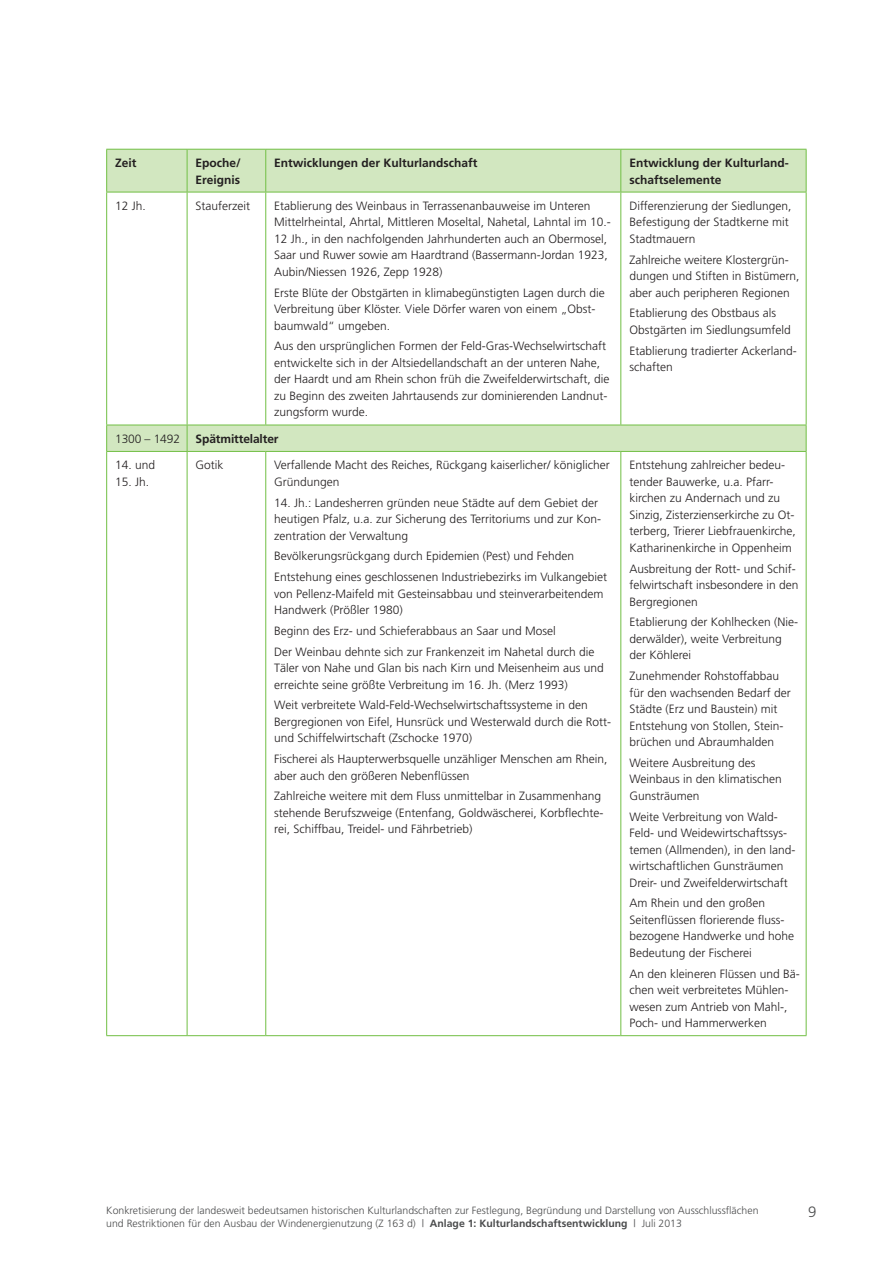
<style>
.page{position:relative;width:893px;height:1263px;background:#fff}
.page>*{position:absolute;margin:0;border:0;box-sizing:border-box;transform-origin:0 0}
.t1{font:300 15px "Frutiger";color:#4b4c4d}
.t2{font:300 12px/16.5px "Frutiger";color:#231f20}
.t3{font:700 12px/16.5px "Frutiger";color:#231f20}
.t4{font:300 10.5px/13.5px "Frutiger";color:#4b4c4d}
.s1{font-weight:700}
</style>
<div class="page">
<svg style="left:188px;top:150px;width:618px;height:301px"></svg>
<hr style="left:187px;top:149px;width:79px;height:1px;background:#71bf44">
<hr style="left:266px;top:149px;width:355px;height:1px;background:#71bf44">
<hr style="left:621px;top:149px;width:185px;height:1px;background:#71bf44">
<hr style="left:806px;top:150px;width:1px;height:42px;background:#71bf44">
<hr style="left:187px;top:192px;width:79px;height:1px;background:#71bf44">
<hr style="left:266px;top:192px;width:355px;height:1px;background:#71bf44">
<hr style="left:621px;top:192px;width:185px;height:1px;background:#71bf44">
<hr style="left:806px;top:192px;width:1px;height:233px;background:#71bf44">
<hr style="left:187px;top:425px;width:79px;height:1px;background:#71bf44">
<hr style="left:266px;top:425px;width:355px;height:1px;background:#71bf44">
<hr style="left:621px;top:425px;width:185px;height:1px;background:#71bf44">
<svg style="left:806px;top:425px;width:1px;height:26px"></svg>
<hr style="left:187px;top:451px;width:79px;height:1px;background:#71bf44">
<hr style="left:266px;top:451px;width:355px;height:1px;background:#71bf44">
<hr style="left:621px;top:451px;width:185px;height:1px;background:#71bf44">
<hr style="left:806px;top:452px;width:1px;height:583px;background:#71bf44">
<hr style="left:187px;top:1035px;width:79px;height:1px;background:#71bf44">
<hr style="left:266px;top:1035px;width:355px;height:1px;background:#71bf44">
<hr style="left:621px;top:1035px;width:185px;height:1px;background:#71bf44">
<hr style="left:106px;top:452px;width:1px;height:583px;background:#71bf44">
<hr style="left:106px;top:451px;width:81px;height:1px;background:#71bf44">
<hr style="left:265px;top:150px;width:1px;height:42px;background:#71bf44">
<hr style="left:620px;top:150px;width:1px;height:42px;background:#71bf44">
<hr style="left:265px;top:192px;width:1px;height:233px;background:#71bf44">
<hr style="left:620px;top:192px;width:1px;height:233px;background:#71bf44">
<svg style="left:106px;top:149px;width:82px;height:302px"></svg>
<hr style="left:187px;top:452px;width:1px;height:583px;background:#71bf44">
<hr style="left:265px;top:452px;width:1px;height:583px;background:#71bf44">
<hr style="left:620px;top:452px;width:1px;height:583px;background:#71bf44">
<hr style="left:106px;top:149px;width:81px;height:1px;background:#71bf44">
<hr style="left:106px;top:192px;width:81px;height:1px;background:#71bf44">
<hr style="left:106px;top:425px;width:81px;height:1px;background:#71bf44">
<hr style="left:106px;top:1035px;width:81px;height:1px;background:#71bf44">
<p class="t3" style="left:115px;top:155px;width:23px">Zeit</p>
<p class="t3" style="left:196px;top:155px;width:47px">Epoche/<br>Ereignis</p>
<p class="t3" style="left:274px;top:155px;width:205px">Entwicklungen der Kulturlandschaft</p>
<p class="t3" style="left:629px;top:155px;width:161px">Entwicklung der Kulturland&shy;schaftselemente</p>
<p class="t2" style="left:115px;top:198px;width:32px">12 Jh.</p>
<p class="t2" style="left:196px;top:198px;width:56px">Stauferzeit</p>
<p class="t2" style="left:274px;top:198px;width:338px">Etablierung des Weinbaus in Terrassenanbauweise im Unteren Mittelrheintal, Ahrtal, Mittleren Moseltal, Nahetal, Lahntal im 10.- 12 Jh., in den nachfolgenden Jahrhunderten auch an Obermosel, Saar und Ruwer sowie am Haardtrand (Bassermann-Jordan 1923, Aubin/Niessen 1926, Zepp 1928)</p>
<p class="t2" style="left:274px;top:284px;width:332px">Erste Blüte der Obstgärten in klimabegünstigten Lagen durch die<br>Verbreitung über Klöster. Viele Dörfer waren von einem „Obst&shy;baumwald“ umgeben.</p>
<p class="t2" style="left:274px;top:338px;width:337px">Aus den ursprünglichen Formen der Feld-Gras-Wechselwirtschaft entwickelte sich in der Altsiedellandschaft an der unteren Nahe, der Haardt und am Rhein schon früh die Zweifelderwirtschaft, die zu Beginn des zweiten Jahrtausends zur dominierenden Landnut&shy;zungsform wurde.</p>
<p class="t2" style="left:629px;top:198px;width:164px">Differenzierung der Siedlungen,<br>Befestigung der Stadtkerne mit<br>Stadtmauern</p>
<p class="t2" style="left:629px;top:251px;width:172px">Zahlreiche weitere Klostergrün&shy;dungen und Stiften in Bistümern, aber auch peripheren Regionen</p>
<p class="t2" style="left:629px;top:305px;width:163px">Etablierung des Obstbaus als<br>Obstgärten im Siedlungsumfeld</p>
<p class="t2" style="left:629px;top:342px;width:169px">Etablierung tradierter Ackerland&shy;schaften</p>
<p class="t2" style="left:115px;top:430px;width:66px">1300 – 1492</p>
<p class="t3" style="left:196px;top:430px;width:85px">Spätmittelalter</p>
<p class="t2" style="left:115px;top:457px;width:42px">14. und</p>
<p class="t2" style="left:115px;top:473px;width:36px">15. Jh.</p>
<p class="t2" style="left:196px;top:457px;width:29px">Gotik</p>
<p class="t2" style="left:274px;top:457px;width:337px">Verfallende Macht des Reiches, Rückgang kaiserlicher/ königlicher<br>Gründungen</p>
<p class="t2" style="left:274px;top:494px;width:328px">14. Jh.: Landesherren gründen neue Städte auf dem Gebiet der heutigen Pfalz, u.a. zur Sicherung des Territoriums und zur Kon&shy;zentration der Verwaltung</p>
<p class="t2" style="left:274px;top:546px;width:334px;line-height:20.7px">Bevölkerungsrückgang durch Epidemien (Pest) und Fehden<br>Entstehung eines geschlossenen Industriebezirks im Vulkangebiet</p>
<p class="t2" style="left:274px;top:585px;width:331px">von Pellenz-Maifeld mit Gesteinsabbau und steinverarbeitendem<br>Handwerk (Prößler 1980)</p>
<p class="t2" style="left:274px;top:620px;width:322px;line-height:20.7px">Beginn des Erz- und Schieferabbaus an Saar und Mosel<br>Der Weinbau dehnte sich zur Frankenzeit im Nahetal durch die</p>
<p class="t2" style="left:274px;top:660px;width:331px">Täler von Nahe und Glan bis nach Kirn und Meisenheim aus und erreichte seine größte Verbreitung im 16. Jh. (Merz 1993)</p>
<p class="t2" style="left:274px;top:697px;width:338px">Weit verbreitete Wald-Feld-Wechselwirtschaftssysteme in den<br>Bergregionen von Eifel, Hunsrück und Westerwald durch die Rott&shy;und Schiffelwirtschaft (Zschocke 1970)</p>
<p class="t2" style="left:274px;top:751px;width:335px">Fischerei als Haupterwerbsquelle unzähliger Menschen am Rhein, aber auch den größeren Nebenflüssen</p>
<p class="t2" style="left:274px;top:788px;width:331px">Zahlreiche weitere mit dem Fluss unmittelbar in Zusammenhang stehende Berufszweige (Entenfang, Goldwäscherei, Korbflechte&shy;rei, Schiffbau, Treidel- und Fährbetrieb)</p>
<p class="t2" style="left:629px;top:457px;width:168px">Entstehung zahlreicher bedeu&shy;tender Bauwerke, u.a. Pfarr&shy;kirchen zu Andernach und zu<br>Sinzig, Zisterzienserkirche zu Ot&shy;terberg, Trierer Liebfrauenkirche,<br>Katharinenkirche in Oppenheim</p>
<p class="t2" style="left:629px;top:560px;width:171px">Ausbreitung der Rott- und Schif&shy;felwirtschaft insbesondere in den<br>Bergregionen</p>
<p class="t2" style="left:629px;top:614px;width:170px">Etablierung der Kohlhecken (Nie&shy;derwälder), weite Verbreitung der Köhlerei</p>
<p class="t2" style="left:629px;top:668px;width:163px">Zunehmender Rohstoffabbau für den wachsenden Bedarf der<br>Städte (Erz und Baustein) mit<br>Entstehung von Stollen, Stein&shy;brüchen und Abraumhalden</p>
<p class="t2" style="left:629px;top:754px;width:154px">Weitere Ausbreitung des<br>Weinbaus in den klimatischen<br>Gunsträumen</p>
<p class="t2" style="left:629px;top:808px;width:168px">Weite Verbreitung von Wald-<br>Feld- und Weidewirtschaftssys&shy;temen (Allmenden), in den land&shy;wirtschaftlichen Gunsträumen<br>Dreir- und Zweifelderwirtschaft</p>
<p class="t2" style="left:629px;top:895px;width:166px">Am Rhein und den großen<br>Seitenflüssen florierende fluss&shy;bezogene Handwerke und hohe<br>Bedeutung der Fischerei</p>
<p class="t2" style="left:629px;top:965px;width:172px">An den kleineren Flüssen und Bä&shy;chen weit verbreitetes Mühlen&shy;wesen zum Antrieb von Mahl-,<br>Poch- und Hammerwerken</p>
<p class="t4" style="left:106px;top:1203px;width:654px">Konkretisierung der landesweit bedeutsamen historischen Kulturlandschaften zur Festlegung, Begründung und Darstellung von Ausschlussflächen und Restriktionen für den Ausbau der Windenergienutzung (Z 163 d) | <span class="s1">Anlage 1: Kulturlandschaftsentwicklung</span> | Juli 2013</p>
<p class="t1" style="left:808px;top:1204px;width:10px">9</p>
</div>
